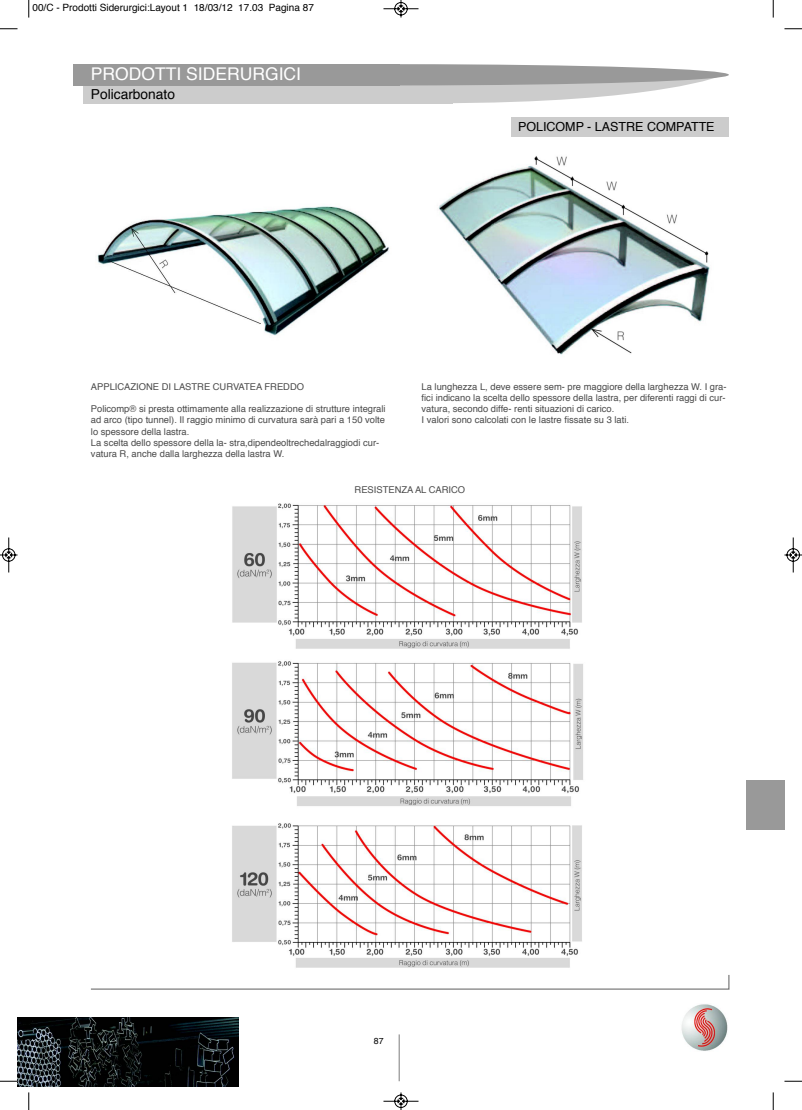
<style>
.page{position:relative;width:802px;height:1110px;background:#fff}
.page>*{position:absolute;margin:0;border:0;box-sizing:border-box;transform-origin:0 0}
.t1{font:17.5px "Helvetica";color:#fff}
.t2{font:13.75px "Helvetica";color:#000}
.t3{font:12.5px "Helvetica";color:#000}
.t4{font:10px "Helvetica";color:#000}
.t5{font:9.38px/11.2px "Helvetica";color:#4a4a4a}
.t6{font:8.75px "Helvetica";color:#000}
</style>
<div class="page">
<svg style="left:453px;top:76px;width:271px;height:27px"></svg>
<div style="left:84px;top:80px;width:369px;height:23px;background:#ccc"></div>
<div style="left:73px;top:64px;width:656px;height:21px;background:#999;border-radius:50%"></div>
<div style="left:73px;top:64px;width:326px;height:21px;background:#999"></div>
<hr style="left:399px;top:1034px;width:1px;height:47px;background:#7d7d7d">
<svg style="left:91px;top:975px;width:639px;height:15px"></svg>
<img style="left:681px;top:1004px;width:47px;height:47px">
<img style="left:97px;top:206px;width:292px;height:130px">
<div style="left:511px;top:117px;width:218px;height:20px;background:#ccc"></div>
<div style="left:746px;top:780px;width:38px;height:50px;background:#999"></div>
<img style="left:18px;top:1017px;width:220px;height:70px">
<img style="left:439px;top:156px;width:271px;height:199px">
<img style="left:232px;top:503px;width:351px;height:465px">
<svg style="left:28px;top:0;width:2px;height:18px"></svg>
<svg style="left:0;top:28px;width:18px;height:2px"></svg>
<svg style="left:773px;top:0;width:1px;height:18px"></svg>
<svg style="left:784px;top:28px;width:18px;height:2px"></svg>
<svg style="left:28px;top:1092px;width:2px;height:18px"></svg>
<svg style="left:0;top:1081px;width:18px;height:1px"></svg>
<svg style="left:773px;top:1092px;width:1px;height:18px"></svg>
<svg style="left:784px;top:1081px;width:18px;height:1px"></svg>
<svg style="left:383px;top:0;width:36px;height:18px"></svg>
<svg style="left:383px;top:1092px;width:36px;height:18px"></svg>
<svg style="left:0;top:537px;width:18px;height:36px"></svg>
<svg style="left:784px;top:537px;width:18px;height:36px"></svg>
<p class="t4" style="left:32px;top:4px;width:283px">00/C - Prodotti Siderurgici:Layout 1 18/03/12 17.03 Pagina 87</p>
<h1 class="t1" style="left:91px;top:66px;width:212px">PRODOTTI SIDERURGICI</h1>
<h2 class="t2" style="left:91px;top:88px;width:86px">Policarbonato</h2>
<h3 class="t3" style="left:518px;top:121px;width:198px">POLICOMP - LASTRE COMPATTE</h3>
<p class="t5" style="left:91px;top:381px;width:215px">APPLICAZIONE DI LASTRE CURVATEA FREDDO</p>
<p class="t5" style="left:91px;top:404px;width:296px">Policomp® si presta ottimamente alla realizzazione di strutture integrali ad arco (tipo tunnel). Il raggio minimo di curvatura saràpari a 150 volte lo spessore della lastra.<br>La scelta dello spessore della la- stra,dipendeoltrechedalraggiodi cur&shy;vatura R, anche dalla larghezza della lastra W.</p>
<p class="t5" style="left:421px;top:381px;width:306px">La lunghezza L, deve essere sem- pre maggiore della larghezza W. I gra&shy;fici indicano la scelta dello spessore della lastra, per diferenti raggi di cur&shy;vatura, secondo diffe- renti situazioni di carico.<br>I valori sono calcolati con le lastre fissate su 3 lati.</p>
<p class="t5" style="left:354px;top:485px;width:112px">RESISTENZA AL CARICO</p>
<p class="t6" style="left:374px;top:1037px;width:11px">87</p>
</div>
